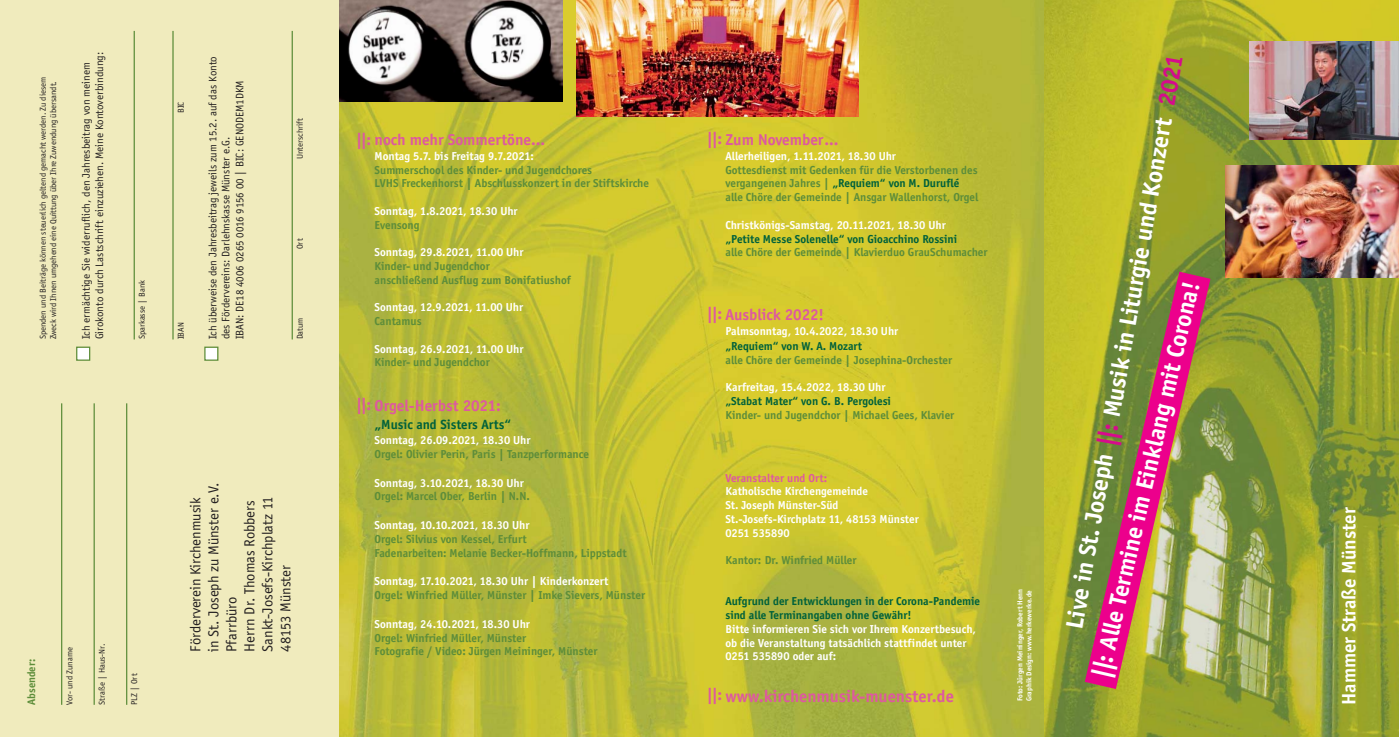
<style>
.page{position:relative;width:1399px;height:737px;background:#fff}
.page>*{position:absolute;margin:0;border:0;box-sizing:border-box;transform-origin:0 0}
.t1{font:700 25px "Officina Sans";color:#fff}
.t2{font:700 20px "Officina Sans";color:#fff}
.t3{font:700 17.5px "Officina Sans";color:#de59a0}
.t4{font:700 16.25px "Officina Sans";color:#de59a0}
.t5{font:15px/18px "Officina Sans";color:#231f20}
.t6{font:700 13.75px "Officina Sans";color:#00613b}
.t7{font:700 11.88px/13.8px "Officina Sans";color:#5d8d3a}
.t8{font:700 11.88px/13.8px "Officina Sans";color:#fff}
.t9{font:700 11.88px/13.8px "Officina Sans";color:#00613b}
.t10{font:700 11.88px "Officina Sans";color:#de59a0}
.t11{font:11.25px/13.5px "Officina Sans";color:#231f20}
.t12{font:700 11.25px "Officina Sans";color:#5d8d3a}
.t13{font:8.75px/10.5px "Officina Sans";color:#231f20}
.t14{font:700 7.5px/8.8px "Officina Sans";color:#fff}
.s1{color:#00613b}
.s2{color:#d70b8c}
</style>
<div class="page">
<div style="left:0;top:0;width:339px;height:736px;background:#f0ebbd"></div>
<img style="left:339px;top:0;width:705px;height:736px">
<img style="left:1044px;top:0;width:355px;height:736px">
<svg style="left:1085px;top:271px;width:125px;height:417px;background:#a9785a"></svg>
<img style="left:339px;top:0;width:223px;height:102px">
<img style="left:577px;top:0;width:282px;height:116px">
<img style="left:1225px;top:166px;width:174px;height:111px">
<img style="left:1249px;top:42px;width:150px;height:97px">
<hr style="left:61px;top:403px;width:1px;height:301px;background:#5d8d3a">
<hr style="left:94px;top:403px;width:1px;height:301px;background:#5d8d3a">
<hr style="left:126px;top:403px;width:1px;height:301px;background:#5d8d3a">
<hr style="left:292px;top:31px;width:1px;height:308px;background:#5d8d3a">
<hr style="left:172px;top:31px;width:2px;height:308px;background:#5d8d3a">
<hr style="left:134px;top:31px;width:1px;height:308px;background:#5d8d3a">
<div style="left:77px;top:347px;width:12px;height:12px;background:#fff"></div>
<div style="left:76px;top:346px;width:14px;height:14px;border:1px solid #5d8d3a"></div>
<div style="left:206px;top:347px;width:11px;height:12px;background:#fff"></div>
<div style="left:204px;top:346px;width:14px;height:14px;border:1px solid #5d8d3a"></div>
<p class="t13" style="left:38px;top:339px;width:264px;rotate:-90deg">Spenden und Beiträge können steuerlich geltend gemacht werden. Zu diesem<br>Zweck wird Ihnen umgehend eine Quittung über Ihre Zuwendung übersandt.</p>
<p class="t11" style="left:80px;top:339px;width:289px;rotate:-90deg">Ich ermächtige Sie widerruflich, den Jahresbeitrag von meinem<br>Girokonto durch Lastschrift einzuziehen. Meine Kontoverbindung:</p>
<p class="t13" style="left:137px;top:339px;width:61px;rotate:-90deg">Sparkasse | Bank</p>
<p class="t13" style="left:176px;top:113px;width:13px;rotate:-90deg">BIC</p>
<p class="t13" style="left:176px;top:339px;width:18px;rotate:-90deg">IBAN</p>
<p class="t11" style="left:207px;top:339px;width:285px;rotate:-90deg">Ich überweise den Jahresbeitrag jeweils zum 15.2. auf das Konto des Fördervereins: Darlehnskasse Münster e.G.<br>IBAN: DE18 4006 0265 0016 9156 00 | BIC: GENODEM1DKM</p>
<p class="t13" style="left:295px;top:159px;width:43px;rotate:-90deg">Unterschrift</p>
<p class="t13" style="left:295px;top:249px;width:12px;rotate:-90deg">Ort</p>
<p class="t13" style="left:295px;top:339px;width:23px;rotate:-90deg">Datum</p>
<p class="t12" style="left:27px;top:704px;width:47px;rotate:-90deg">Absender:</p>
<p class="t13" style="left:65px;top:704px;width:59px;rotate:-90deg">Vor- und Zuname</p>
<p class="t13" style="left:97px;top:704px;width:63px;rotate:-90deg">Straße | Haus-Nr.</p>
<p class="t13" style="left:130px;top:704px;width:33px;rotate:-90deg">PLZ | Ort</p>
<p class="t5" style="left:188px;top:651px;width:170px;rotate:-90deg">Förderverein Kirchenmusik in St. Joseph zu Münster e.V.<br>Pfarrbüro<br>Herrn Dr. Thomas Robbers<br>Sankt-Josefs-Kirchplatz 11<br>48153 Münster</p>
<h3 class="t4" style="left:355px;top:133px;width:192px">||: noch mehr Sommertöne...</h3>
<p class="t8" style="left:375px;top:150px;width:161px">Montag 5.7. bis Freitag 9.7.2021:</p>
<p class="t7" style="left:375px;top:164px;width:276px">Summerschool des Kinder- und Jugendchores<br>LVHS Freckenhorst | Abschlusskonzert in der Stiftskirche</p>
<p class="t8" style="left:375px;top:205px;width:145px">Sonntag, 1.8.2021, 18.30 Uhr</p>
<p class="t7" style="left:375px;top:219px;width:46px">Evensong</p>
<p class="t8" style="left:375px;top:246px;width:150px">Sonntag, 29.8.2021, 11.00 Uhr</p>
<p class="t7" style="left:375px;top:260px;width:198px">Kinder- und Jugendchor<br>anschließend Ausflug zum Bonifatiushof</p>
<p class="t8" style="left:375px;top:301px;width:150px">Sonntag, 12.9.2021, 11.00 Uhr</p>
<p class="t7" style="left:375px;top:315px;width:49px">Cantamus</p>
<p class="t8" style="left:375px;top:342px;width:150px">Sonntag, 26.9.2021, 11.00 Uhr</p>
<p class="t7" style="left:375px;top:356px;width:117px">Kinder- und Jugendchor</p>
<h3 class="t4" style="left:355px;top:399px;width:147px">||: Orgel-Herbst 2021:</h3>
<p class="t6" style="left:375px;top:419px;width:138px">„Music and Sisters Arts“</p>
<p class="t8" style="left:375px;top:434px;width:157px">Sonntag, 26.09.2021, 18.30 Uhr</p>
<p class="t7" style="left:375px;top:447px;width:216px">Orgel: Olivier Perin, Paris | Tanzperformance</p>
<p class="t8" style="left:375px;top:476px;width:151px">Sonntag, 3.10.2021, 18.30 Uhr</p>
<p class="t7" style="left:375px;top:490px;width:157px">Orgel: Marcel Ober, Berlin | N.N.</p>
<p class="t8" style="left:375px;top:519px;width:156px">Sonntag, 10.10.2021, 18.30 Uhr</p>
<p class="t7" style="left:375px;top:532px;width:254px">Orgel: Silvius von Kessel, Erfurt<br>Fadenarbeiten: Melanie Becker-Hoffmann, Lippstadt</p>
<p class="t8" style="left:375px;top:575px;width:235px">Sonntag, 17.10.2021, 18.30 Uhr | Kinderkonzert</p>
<p class="t7" style="left:375px;top:589px;width:272px">Orgel: Winfried Müller, Münster | Imke Sievers, Münster</p>
<p class="t8" style="left:375px;top:617px;width:157px">Sonntag, 24.10.2021, 18.30 Uhr</p>
<p class="t7" style="left:375px;top:631px;width:224px">Orgel: Winfried Müller, Münster<br>Fotografie / Video: Jürgen Meininger, Münster</p>
<h3 class="t4" style="left:706px;top:133px;width:134px">||: Zum November...</h3>
<p class="t8" style="left:725px;top:150px;width:172px">Allerheiligen, 1.11.2021, 18.30 Uhr</p>
<p class="t7" style="left:725px;top:164px;width:254px">Gottesdienst mit Gedenken für die Verstorbenen des vergangenen Jahres | <span class="s1">„Requiem“ von M. Duruflé </span>alle Chöre der Gemeinde | Ansgar Wallenhorst, Orgel</p>
<p class="t8" style="left:725px;top:219px;width:222px">Christkönigs-Samstag, 20.11.2021, 18.30 Uhr</p>
<p class="t9" style="left:725px;top:232px;width:233px">„Petite Messe Solenelle“ von Gioacchino Rossini</p>
<p class="t7" style="left:725px;top:246px;width:264px">alle Chöre der Gemeinde | Klavierduo GrauSchumacher</p>
<h3 class="t4" style="left:706px;top:308px;width:120px">||: Ausblick 2022!</h3>
<p class="t8" style="left:725px;top:325px;width:174px">Palmsonntag, 10.4.2022, 18.30 Uhr</p>
<p class="t9" style="left:725px;top:340px;width:138px">„Requiem“ von W. A. Mozart</p>
<p class="t7" style="left:725px;top:354px;width:228px">alle Chöre der Gemeinde | Josephina-Orchester</p>
<p class="t8" style="left:725px;top:381px;width:161px">Karfreitag, 15.4.2022, 18.30 Uhr</p>
<p class="t9" style="left:725px;top:395px;width:167px">„Stabat Mater“ von G. B. Pergolesi</p>
<p class="t7" style="left:725px;top:409px;width:230px">Kinder- und Jugendchor | Michael Gees, Klavier</p>
<p class="t10" style="left:725px;top:472px;width:103px">Veranstalter und Ort:</p>
<p class="t8" style="left:725px;top:485px;width:195px">Katholische Kirchengemeinde<br>St. Joseph Münster-Süd<br>St.-Josefs-Kirchplatz 11, 48153 Münster<br>0251 535890</p>
<p class="t7" style="left:725px;top:554px;width:133px">Kantor: Dr. Winfried Müller</p>
<p class="t9" style="left:725px;top:595px;width:256px">Aufgrund der Entwicklungen in der Corona-Pandemie sind alle Terminangaben ohne Gewähr!</p>
<p class="t8" style="left:725px;top:622px;width:252px">Bitte informieren Sie sich vor Ihrem Konzertbesuch, ob die Veranstaltung tatsächlich stattfindet unter<br>0251 535890 oder auf:</p>
<h3 class="t4" style="left:706px;top:688px;width:18px">||:</h3>
<h3 class="t3" style="left:725px;top:689px;width:230px">www.kirchenmusik-muenster.de</h3>
<p class="t14" style="left:1016px;top:700px;width:114px;rotate:-90deg">Foto: Jürgen Meininger, Robert Henn<br>Graphik Design: www.herkewerke.de</p>
<h1 class="t1" style="left:1064px;top:626px;width:584px;rotate:-80deg">Live in St. Joseph <span class="s2">||:</span> Musik in Liturgie und Konzert <span class="s2">2021</span></h1>
<h1 class="t1" style="left:1090px;top:676px;width:408px;rotate:-77deg">||: Alle Termine im Einklang mit Corona!</h1>
<h2 class="t2" style="left:1341px;top:704px;width:199px;rotate:-90deg">Hammer Straße Münster</h2>
</div>
